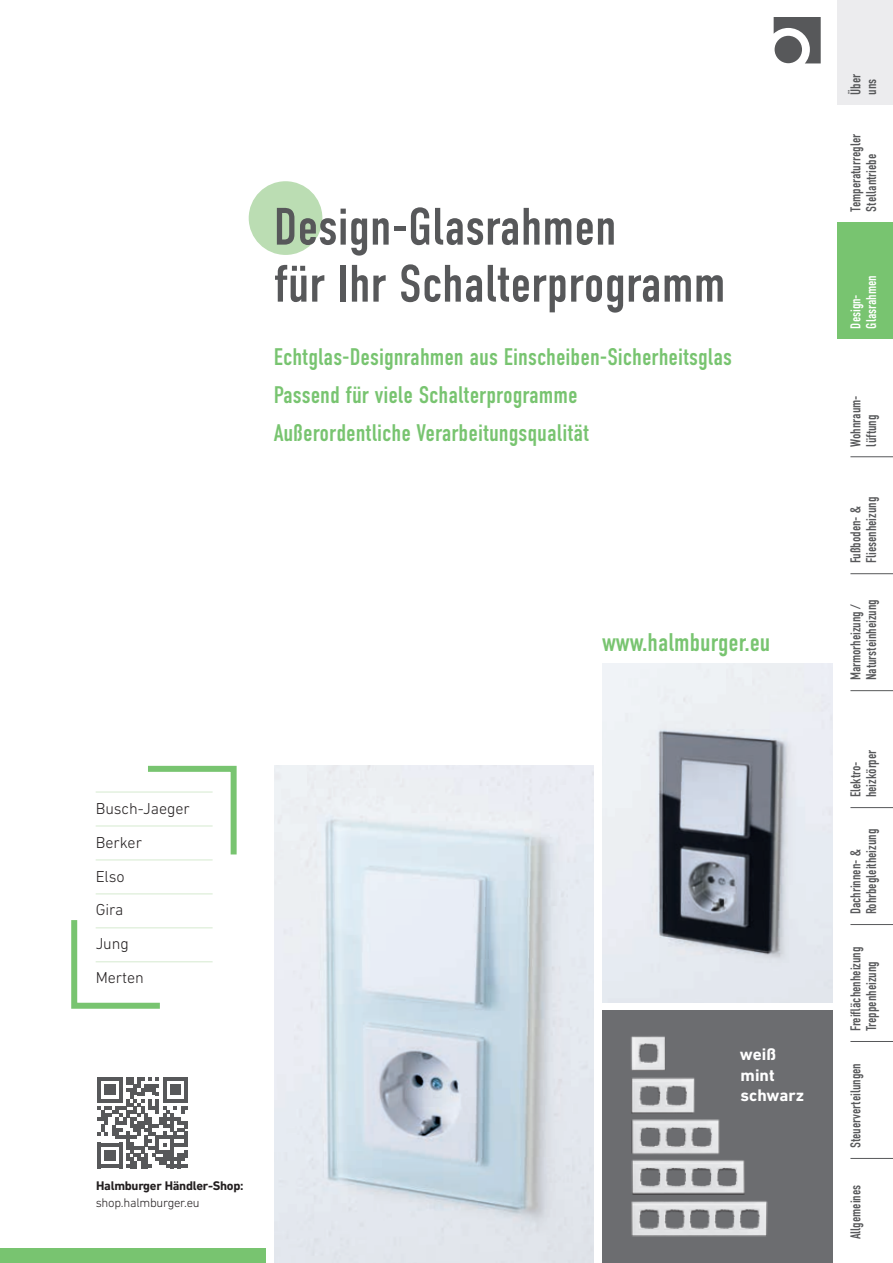
<style>
.page{position:relative;width:893px;height:1263px;background:#fff}
.page>*{position:absolute;margin:0;border:0;box-sizing:border-box;transform-origin:0 0}
.t1{font:52.5px/57px "DIN Condensed";color:#57585a}
.t2{font:25.5px "DIN Condensed";color:#78c470}
.t3{font:24px/38.1px "DIN Condensed";color:#78c470}
.t4{font:700 17.1px/20.7px "DIN Next LT Pro";color:#fff}
.t5{font:300 16.2px/33.9px "DIN Next LT Pro";color:#231f20}
.t6{font:14.25px/15.8px "DIN Condensed";letter-spacing:-.005em;color:#57585a;scale:.95 1}
.t7{font:14.25px/15.8px "DIN Condensed";letter-spacing:-.005em;color:#fff;scale:.95 1}
.t8{font:700 12.75px "DIN Next LT Pro";letter-spacing:-.02em;color:#231f20}
.t9{font:300 12.75px "DIN Next LT Pro";letter-spacing:-.02em;color:#231f20}
</style>
<div class="page">
<svg style="left:774px;top:17px;width:47px;height:46px"></svg>
<div style="left:775px;top:36px;width:27px;height:27px;background:#57585a;border-radius:50%"></div>
<img style="left:602px;top:663px;width:231px;height:339px">
<img style="left:275px;top:765px;width:319px;height:498px">
<div style="left:602px;top:1010px;width:291px;height:253px;background:#6c6d70"></div>
<img style="left:631px;top:1201px;width:137px;height:36px">
<img style="left:631px;top:1159px;width:114px;height:36px">
<img style="left:631px;top:1119px;width:89px;height:35px">
<img style="left:631px;top:1036px;width:34px;height:35px">
<img style="left:631px;top:1077px;width:64px;height:37px">
<div style="left:833px;top:0;width:60px;height:1263px;background:#fff"></div>
<div style="left:838px;top:0;width:55px;height:105px;background:#ececee"></div>
<div style="left:838px;top:222px;width:55px;height:117px;background:#78c470"></div>
<hr style="left:850px;top:456px;width:43px;height:1px;background:#57585a">
<hr style="left:850px;top:573px;width:43px;height:1px;background:#57585a">
<hr style="left:850px;top:690px;width:43px;height:1px;background:#57585a">
<hr style="left:850px;top:807px;width:43px;height:1px;background:#57585a">
<hr style="left:850px;top:924px;width:43px;height:1px;background:#57585a">
<hr style="left:850px;top:1041px;width:43px;height:1px;background:#57585a">
<hr style="left:850px;top:1158px;width:43px;height:1px;background:#57585a">
<div style="left:249px;top:181px;width:73px;height:74px;background:#bbddb3;border-radius:50%"></div>
<hr style="left:96px;top:792px;width:117px;height:1px;background:#d5eacf">
<hr style="left:96px;top:826px;width:117px;height:1px;background:#d5eacf">
<hr style="left:96px;top:860px;width:117px;height:1px;background:#d5eacf">
<hr style="left:96px;top:893px;width:117px;height:1px;background:#d5eacf">
<hr style="left:96px;top:927px;width:117px;height:1px;background:#d5eacf">
<hr style="left:96px;top:961px;width:117px;height:1px;background:#d5eacf">
<div style="left:0;top:1248px;width:266px;height:15px;background:#78c470"></div>
<svg style="left:71px;top:920px;width:95px;height:89px"></svg>
<svg style="left:142px;top:765px;width:95px;height:95px"></svg>
<svg style="left:97px;top:1077px;width:91px;height:91px"></svg>
<h1 class="t1" style="left:274px;top:199px;width:453px">Design-Glasrahmen<br>für Ihr Schalterprogramm</h1>
<h3 class="t3" style="left:274px;top:338px;width:460px">Echtglas-Designrahmen aus Einscheiben-Sicherheitsglas<br>Passend für viele Schalterprogramme<br>Außerordentliche Verarbeitungsqualität</h3>
<p class="t5" style="left:96px;top:791px;width:96px">Busch-Jaeger<br>Berker<br>Elso<br>Gira<br>Jung<br>Merten</p>
<p class="t8" style="left:96px;top:1178px;width:149px">Halmburger Händler-Shop:</p>
<p class="t9" style="left:96px;top:1196px;width:106px">shop.halmburger.eu</p>
<h2 class="t2" style="left:602px;top:628px;width:170px">www.halmburger.eu</h2>
<p class="t4" style="left:740px;top:1044px;width:66px">weiß mint schwarz</p>
<p class="t6" style="left:848px;top:95px;width:23px;rotate:-90deg">Über uns</p>
<p class="t6" style="left:848px;top:212px;width:83px;rotate:-90deg">Temperaturregler<br>Stellantriebe</p>
<p class="t7" style="left:848px;top:328px;width:57px;rotate:-90deg">Design-<br>Glasrahmen</p>
<p class="t6" style="left:848px;top:446px;width:55px;rotate:-90deg">Wohnraum&shy;lüftung</p>
<p class="t6" style="left:848px;top:563px;width:72px;rotate:-90deg">Fußboden- &amp;<br>Fliesenheizung</p>
<p class="t6" style="left:848px;top:680px;width:87px;rotate:-90deg">Marmorheizung /<br>Natursteinheizung</p>
<p class="t6" style="left:848px;top:797px;width:52px;rotate:-90deg">Elektro&shy;heizkörper</p>
<p class="t6" style="left:848px;top:914px;width:91px;rotate:-90deg">Dachrinnen- &amp;<br>Rohrbegleitheizung</p>
<p class="t6" style="left:848px;top:1031px;width:91px;rotate:-90deg">Freiflächenheizung<br>Treppenheizung</p>
<p class="t6" style="left:848px;top:1148px;width:91px;rotate:-90deg">Steuerverteilungen</p>
<p class="t6" style="left:848px;top:1239px;width:59px;rotate:-90deg">Allgemeines</p>
</div>
